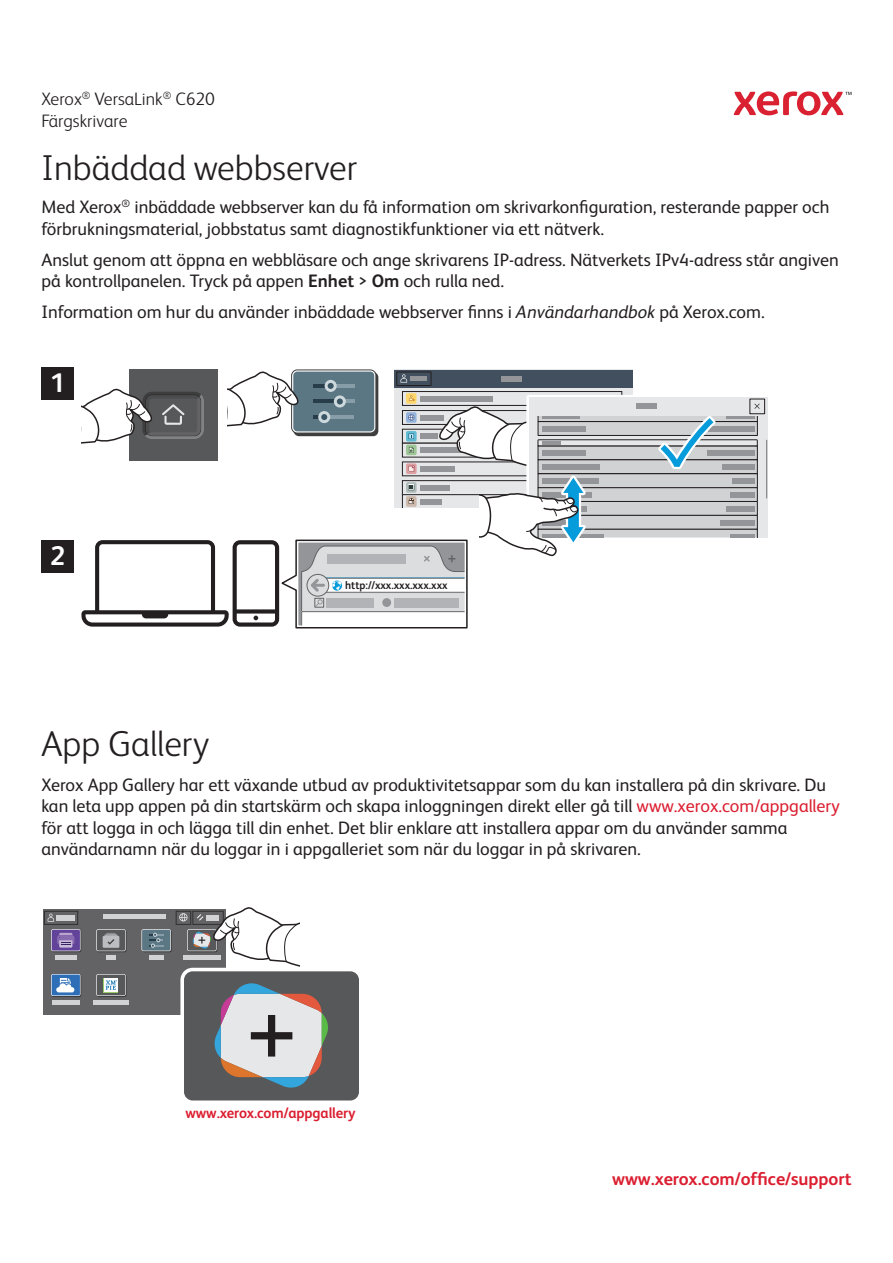
<style>
.page{position:relative;width:893px;height:1263px;background:#fff}
.page>*{position:absolute;margin:0;border:0;box-sizing:border-box;transform-origin:0 0}
.t1{font:300 36px "Xerox Sans";color:#231f20}
.t2{font:700 27px "Xerox Sans";color:#fff}
.t3{font:18px/21.6px "Xerox Sans";color:#231f20}
.t4{font:300 18px/21.6px "Xerox Sans";color:#231f20}
.t5{font:700 18px "Xerox Sans";color:#db1e30}
.t6{font:700 15px "Xerox Sans";letter-spacing:-.005em;color:#db1e30}
.t7{font:700 11.25px "Xerox Sans";color:#231f20;scale:.96 1}
.s1{font-weight:700}
.s2{font-style:italic}
.s3{color:#db1e30}
</style>
<div class="page">
<svg style="left:734px;top:91px;width:117px;height:24px"></svg>
<div style="left:43px;top:909px;width:182px;height:106px;background:#636366"></div>
<hr style="left:103px;top:915px;width:63px;height:4px;background:#d1d2d4">
<div style="left:55px;top:955px;width:22px;height:5px;background:#d1d2d4"></div>
<svg style="left:52px;top:930px;width:29px;height:22px"></svg>
<div style="left:51px;top:929px;width:29px;height:22px;background:#c3bcd0;border-radius:2px"></div>
<div style="left:52px;top:930px;width:28px;height:21px;background:#61439a"></div>
<svg style="left:57px;top:933px;width:17px;height:14px"></svg>
<div style="left:106px;top:955px;width:10px;height:5px;background:#d1d2d4"></div>
<div style="left:97px;top:930px;width:30px;height:22px;background:#616162;border-radius:2px"></div>
<svg style="left:96px;top:929px;width:30px;height:22px"></svg>
<div style="left:97px;top:930px;width:28px;height:21px;background:#57585a"></div>
<div style="left:104px;top:934px;width:14px;height:12px;background:#a8a9ad"></div>
<div style="left:103px;top:936px;width:16px;height:12px;background:#bcbdc0"></div>
<svg style="left:107px;top:939px;width:7px;height:6px"></svg>
<div style="left:52px;top:1000px;width:28px;height:5px;background:#d1d2d4"></div>
<div style="left:52px;top:974px;width:29px;height:23px;background:#afb5bb;border-radius:2px"></div>
<svg style="left:51px;top:974px;width:29px;height:22px"></svg>
<div style="left:52px;top:974px;width:28px;height:21px;background:#2d6eb7"></div>
<svg style="left:56px;top:978px;width:18px;height:14px"></svg>
<div style="left:93px;top:1000px;width:36px;height:5px;background:#d1d2d4"></div>
<div style="left:97px;top:974px;width:30px;height:23px;background:#4d4d4e;border-radius:2px"></div>
<div style="left:96px;top:974px;width:30px;height:22px;background:#b7b8b9;border-radius:2px"></div>
<div style="left:97px;top:974px;width:28px;height:21px;background:#57585a"></div>
<div style="left:104px;top:978px;width:14px;height:14px;background:#fff"></div>
<svg style="left:106px;top:980px;width:11px;height:10px"></svg>
<div style="left:149px;top:955px;width:15px;height:5px;background:#d1d2d4"></div>
<div style="left:142px;top:930px;width:30px;height:22px;background:#7e7e7f;border-radius:2px"></div>
<svg style="left:141px;top:929px;width:30px;height:22px"></svg>
<div style="left:142px;top:930px;width:28px;height:21px;background:#5c7784"></div>
<svg style="left:149px;top:933px;width:14px;height:15px"></svg>
<div style="left:44px;top:911px;width:34px;height:14px;border:1px solid #312f30"></div>
<svg style="left:48px;top:913px;width:6px;height:8px"></svg>
<div style="left:56px;top:915px;width:19px;height:6px;background:#d1d2d4"></div>
<div style="left:176px;top:911px;width:15px;height:14px;border:1px solid #312f30"></div>
<div style="left:180px;top:968px;width:183px;height:136px;background:#fff;border-radius:12px"></div>
<div style="left:184px;top:971px;width:175px;height:129px;background:#57585a;border-radius:9px"></div>
<svg style="left:214px;top:983px;width:114px;height:105px"></svg>
<svg style="left:179px;top:907px;width:120px;height:61px"></svg>
<div style="left:394px;top:370px;width:239px;height:17px;background:#424f5e"></div>
<svg style="left:81px;top:371px;width:686px;height:258px"></svg>
<div style="left:41px;top:540px;width:33px;height:32px;background:#231f20"></div>
<div style="left:41px;top:367px;width:33px;height:33px;background:#231f20"></div>
<p class="t4" style="left:41px;top:90px;width:175px">Xerox<sup>®</sup> VersaLink<sup>®</sup> C620<br>Färgskrivare</p>
<h1 class="t1" style="left:41px;top:155px;width:317px">Inbäddad webbserver</h1>
<p class="t3" style="left:41px;top:198px;width:789px">Med Xerox<sup>®</sup> inbäddade webbserver kan du få information om skrivarkonfiguration, resterande papper och förbrukningsmaterial, jobbstatus samt diagnostikfunktioner via ett nätverk.</p>
<p class="t3" style="left:41px;top:251px;width:799px">Anslut genom att öppna en webbläsare och ange skrivarens IP-adress. Nätverkets IPv4-adress står angiven på kontrollpanelen. Tryck på appen <span class="s1">Enhet</span> &gt; <span class="s1">Om</span> och rulla ned.</p>
<p class="t3" style="left:41px;top:303px;width:725px">Information om hur du använder inbäddade webbserver finns i <span class="s2">Användarhandbok</span> på Xerox.com.</p>
<h2 class="t2" style="left:50px;top:370px;width:17px">1</h2>
<h2 class="t2" style="left:50px;top:543px;width:17px">2</h2>
<h1 class="t1" style="left:41px;top:731px;width:169px">App Gallery</h1>
<p class="t7" style="left:345px;top:580px;width:108px">http://xxx.xxx.xxx.xxx</p>
<p class="t3" style="left:41px;top:776px;width:800px">Xerox App Gallery har ett växande utbud av produktivitetsappar som du kan installera på din skrivare. Du kan leta upp appen på din startskärm och skapa inloggningen direkt eller gå till <span class="s3">www.xerox.com/appgallery </span>för att logga in och lägga till din enhet. Det blir enklare att installera appar om du använder samma användarnamn när du loggar in i appgalleriet som när du loggar in på skrivaren.</p>
<p class="t6" style="left:186px;top:1106px;width:172px">www.xerox.com/appgallery</p>
<p class="t5" style="left:612px;top:1171px;width:241px">www.xerox.com/office/support</p>
</div>
